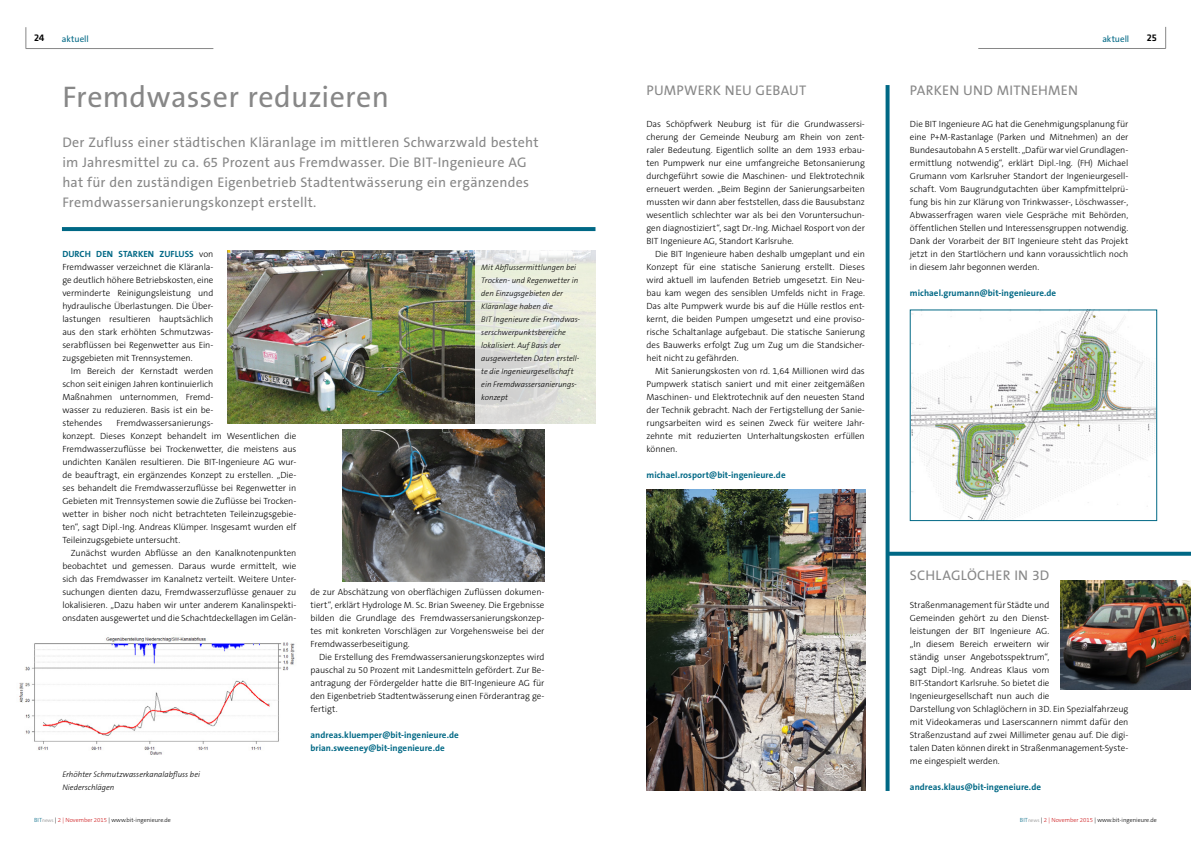
<style>
.page{position:relative;width:1191px;height:842px;background:#fff}
.page>*{position:absolute;margin:0;border:0;box-sizing:border-box;transform-origin:0 0}
.t1{font:30px "The Sans B5 Plain";letter-spacing:.01em;color:#878787}
.t2{font:14px/20px "The Sans B5 Plain";letter-spacing:.015em;color:#878787}
.t3{font:500 10px "Klavika";color:#000}
.t4{font:300 9px/13px "The Sans B3";letter-spacing:-.01em;color:#000;text-align:justify}
.t5{font:700 9px/13px "The Sans B7";letter-spacing:.005em;color:#006885}
.t6{font:9px "The Sans B5 Plain";letter-spacing:-.005em;color:#006885}
.t7{font:italic 300 8px/13px "The Sans B3";color:#000}
.t8{font:300 6px "The Sans B3";color:#000}
.s1{font-family:"The Sans B3";font-weight:300;color:#000}
.s2{color:#006885}
.s3{font-size:5px;color:#878787}
.s4{color:#cd171a}
</style>
<div class="page">
<hr style="left:26px;top:48px;width:187px;height:1px;background:#878787">
<svg style="left:26px;top:27px;width:1px;height:21px"></svg>
<hr style="left:978px;top:48px;width:187px;height:1px;background:#878787">
<svg style="left:1165px;top:27px;width:1px;height:21px"></svg>
<img style="left:228px;top:251px;width:247px;height:173px">
<svg style="left:475px;top:250px;width:120px;height:174px;background:#e3e5dc"></svg>
<img style="left:342px;top:430px;width:202px;height:151px">
<img style="left:912px;top:312px;width:243px;height:207px">
<div style="left:910px;top:310px;width:247px;height:211px;border:1px solid #006885"></div>
<svg style="left:885px;top:85px;width:4px;height:706px;background:#247d96"></svg>
<svg style="left:887px;top:552px;width:304px;height:4px"></svg>
<svg style="left:62px;top:227px;width:533px;height:4px;background:#046a86"></svg>
<img style="left:647px;top:489px;width:218px;height:302px">
<img style="left:19px;top:637px;width:276px;height:118px">
<img style="left:1060px;top:581px;width:131px;height:108px">
<p class="t3" style="left:34px;top:32px;width:12px">24</p>
<p class="t3" style="left:1147px;top:32px;width:12px">25</p>
<p class="t6" style="left:62px;top:34px;width:28px">aktuell</p>
<p class="t6" style="left:1102px;top:34px;width:28px">aktuell</p>
<h1 class="t1" style="left:62px;top:81px;width:328px">Fremdwasser reduzieren</h1>
<p class="t2" style="left:62px;top:133px;width:478px">Der Zufluss einer städtischen Kläranlage im mittleren Schwarzwald besteht im Jahresmittel zu ca. 65 Prozent aus Fremdwasser. Die BIT-Ingenieure AG hat für den zuständigen Eigenbetrieb Stadtentwässerung ein ergänzendes Fremdwassersanierungskonzept erstellt.</p>
<p class="t5" style="left:62px;top:248px;width:152px">DURCH DEN STARKEN ZUFLUSS <span class="s1">von</span></p>
<p class="t4" style="left:62px;top:261px;width:152px">Fremdwasser verzeichnet die Kläranla&shy;ge deutlich höhere Betriebskosten, eine verminderte Reinigungsleistung und hydraulische Überlastungen. Die Über&shy;lastungen resultieren hauptsächlich aus den stark erhöhten Schmutzwas&shy;serabflüssen bei Regenwetter aus Ein&shy;zugsgebieten mit Trennsystemen.</p>
<p class="t4" style="left:62px;top:365px;width:153px;text-indent:9px">Im Bereich der Kernstadt werden schon seit einigen Jahren kontinuierlich Maßnahmen unternommen, Fremd&shy;wasser zu reduzieren. Basis ist ein be&shy;stehendes</p>
<p class="t4" style="left:62px;top:417px;width:235px;text-align:left;text-indent:54px">Fremdwassersanierungs-<br>konzept. Dieses Konzept behandelt im Wesentlichen die Fremdwasserzuflüsse bei Trockenwetter, die meistens aus undichten Kanälen resultieren. Die BIT-Ingenieure AG wur&shy;de beauftragt, ein ergänzendes Konzept zu erstellen. „Die&shy;ses behandelt die Fremdwasserzuflüsse bei Regenwetter in Gebieten mit Trennsystemen sowie die Zuflüsse bei Trocken&shy;wetter in bisher noch nicht betrachteten Teileinzugsgebie&shy;ten“, sagt Dipl.-Ing. Andreas Klümper. Insgesamt wurden elf Teileinzugsgebiete untersucht.</p>
<p class="t4" style="left:62px;top:547px;width:235px;text-indent:9px">Zunächst wurden Abflüsse an den Kanalknotenpunkten beobachtet und gemessen. Daraus wurde ermittelt, wie sich das Fremdwasser im Kanalnetz verteilt. Weitere Unter&shy;suchungen dienten dazu, Fremdwasserzuflüsse genauer zu lokalisieren. „Dazu haben wir unter anderem Kanalinspekti&shy;onsdaten ausgewertet und die Schachtdeckellagen im Gelän-</p>
<p class="t7" style="left:62px;top:768px;width:139px">Erhöhter Schmutzwasserkanalabfluss bei<br>Niederschlägen</p>
<p class="t7" style="left:481px;top:261px;width:100px">Mit Abflussermittlungen bei<br>Trocken- und Regenwetter in den Einzugsgebieten der<br>Kläranlage haben die<br>BIT Ingenieure die Fremdwas&shy;serschwerpunktsbereiche lokalisiert. Auf Basis der ausgewerteten Daten erstell&shy;te die Ingenieurgesellschaft ein Fremdwassersanierungs&shy;konzept</p>
<p class="t4" style="left:310px;top:586px;width:235px">de zur Abschätzung von oberflächigen Zuflüssen dokumen&shy;tiert“, erklärt Hydrologe M. Sc. Brian Sweeney. Die Ergebnisse bilden die Grundlage des Fremdwassersanierungskonzep&shy;tes mit konkreten Vorschlägen zur Vorgehensweise bei der Fremdwasserbeseitigung.</p>
<p class="t4" style="left:310px;top:651px;width:235px;text-indent:9px">Die Erstellung des Fremdwassersanierungskonzeptes wird pauschal zu 50 Prozent mit Landesmitteln gefördert. Zur Be&shy;antragung der Fördergelder hatte die BIT-Ingenieure AG für den Eigenbetrieb Stadtentwässerung einen Förderantrag ge&shy;fertigt.</p>
<p class="t5" style="left:310px;top:729px;width:150px">andreas.kluemper@bit-ingenieure.de brian.sweeney@bit-ingenieure.de</p>
<h2 class="t2" style="left:646px;top:81px;width:161px">PUMPWERK NEU GEBAUT</h2>
<p class="t4" style="left:646px;top:118px;width:220px">Das Schöpfwerk Neuburg ist für die Grundwassersi&shy;cherung der Gemeinde Neuburg am Rhein von zent&shy;raler Bedeutung. Eigentlich sollte an dem 1933 erbau&shy;ten Pumpwerk nur eine umfangreiche Betonsanierung durchgeführt sowie die Maschinen- und Elektrotechnik erneuert werden. „Beim Beginn der Sanierungsarbeiten mussten wir dann aber feststellen, dass die Bausubstanz wesentlich schlechter war als bei den Voruntersuchun&shy;gen diagnostiziert“, sagt Dr.-Ing. Michael Rosport von der BIT Ingenieure AG, Standort Karlsruhe.</p>
<p class="t4" style="left:646px;top:248px;width:220px;text-indent:9px">Die BIT Ingenieure haben deshalb umgeplant und ein Konzept für eine statische Sanierung erstellt. Dieses wird aktuell im laufenden Betrieb umgesetzt. Ein Neu&shy;bau kam wegen des sensiblen Umfelds nicht in Frage.<br>Das alte Pumpwerk wurde bis auf die Hülle restlos ent&shy;kernt, die beiden Pumpen umgesetzt und eine proviso&shy;rische Schaltanlage aufgebaut. Die statische Sanierung des Bauwerks erfolgt Zug um Zug um die Standsicher&shy;heit nicht zu gefährden.</p>
<p class="t4" style="left:646px;top:365px;width:220px;text-indent:9px">Mit Sanierungskosten von rd. 1,64 Millionen wird das Pumpwerk statisch saniert und mit einer zeitgemäßen Maschinen- und Elektrotechnik auf den neuesten Stand der Technik gebracht. Nach der Fertigstellung der Sanie&shy;rungsarbeiten wird es seinen Zweck für weitere Jahr&shy;zehnte mit reduzierten Unterhaltungskosten erfüllen können.</p>
<p class="t5" style="left:646px;top:469px;width:141px">michael.rosport@bit-ingenieure.de</p>
<h2 class="t2" style="left:910px;top:81px;width:169px">PARKEN UND MITNEHMEN</h2>
<p class="t4" style="left:910px;top:118px;width:220px">Die BIT Ingenieure AG hat die Genehmigungsplanung für eine P+M-Rastanlage (Parken und Mitnehmen) an der Bundesautobahn A 5 erstellt. „Dafür war viel Grundlagen&shy;ermittlung notwendig“, erklärt Dipl.-Ing. (FH) Michael Grumann vom Karlsruher Standort der Ingenieurgesell&shy;schaft. Vom Baugrundgutachten über Kampfmittelprü&shy;fung bis hin zur Klärung von Trinkwasser-, Löschwasser-, Abwasserfragen waren viele Gespräche mit Behörden, öffentlichen Stellen und Interessensgruppen notwendig.<br>Dank der Vorarbeit der BIT Ingenieure steht das Projekt jetzt in den Startlöchern und kann voraussichtlich noch in diesem Jahr begonnen werden.</p>
<p class="t5" style="left:910px;top:287px;width:148px">michael.grumann@bit-ingenieure.de</p>
<h2 class="t2" style="left:910px;top:566px;width:141px">SCHLAGLÖCHER IN 3D</h2>
<p class="t4" style="left:910px;top:599px;width:220px;text-align:left">Straßenmanagement für Städte und<br>Gemeinden gehört zu den Dienst-<br>leistungen der BIT Ingenieure AG.<br>„In diesem Bereich erweitern wir<br>ständig unser Angebotsspektrum“,<br>sagt Dipl.-Ing. Andreas Klaus vom<br>BIT-Standort Karlsruhe. So bietet die Ingenieurgesellschaft nun auch die<br>Darstellung von Schlaglöchern in 3D. Ein Spezialfahrzeug mit Videokameras und Laserscannern nimmt dafür den Straßenzustand auf zwei Millimeter genau auf. Die digi&shy;talen Daten können direkt in Straßenmanagement-Syste&shy;me eingespielt werden.</p>
<p class="t5" style="left:910px;top:781px;width:133px">andreas.klaus@bit-ingeneiure.de</p>
<p class="t8" style="left:34px;top:817px;width:138px"><span class="s2">BIT</span><span class="s3">news</span> | <span class="s4">2 | November 2015</span> | www.bit-ingenieure.de</p>
<p class="t8" style="left:1020px;top:817px;width:138px"><span class="s2">BIT</span><span class="s3">news</span> | <span class="s4">2 | November 2015</span> | www.bit-ingenieure.de</p>
</div>
